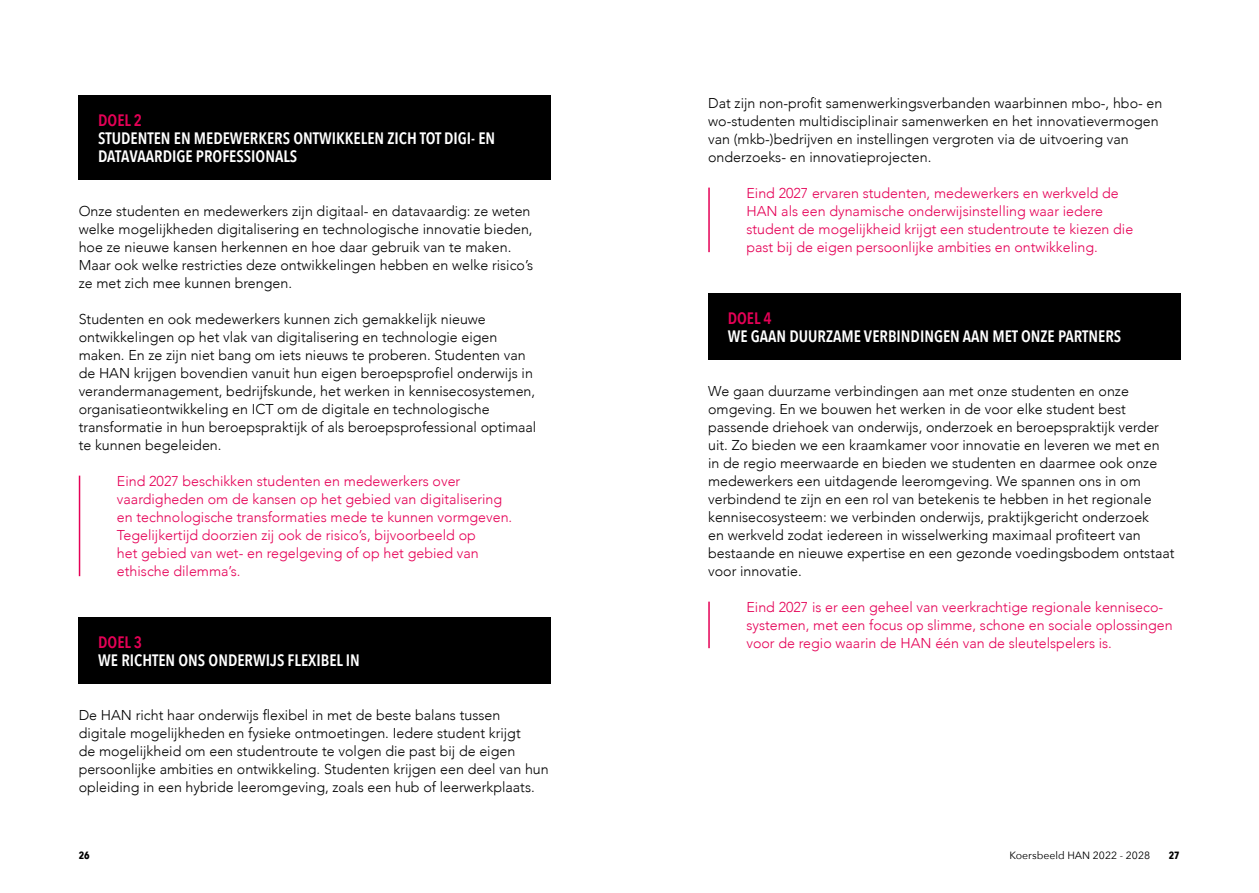
<style>
.page{position:relative;width:1259px;height:893px;background:#fff}
.page>*{position:absolute;margin:0;border:0;box-sizing:border-box;transform-origin:0 0}
.t1{font:600 16.5px/18px "Avenir Next Condensed";color:#fff}
.t2{font:600 16.5px "Avenir Next Condensed";color:#e50056}
.t3{font:300 14.25px/18px "Avenir";color:#000}
.t4{font:300 14.25px/18px "Avenir";color:#e50056}
.t5{font:10.5px "Avenir Next";color:#000}
.t6{font:700 10.5px "Avenir Next Condensed";color:#000}
</style>
<div class="page">
<div style="left:79px;top:96px;width:472px;height:84px;background:#000"></div>
<hr style="left:79px;top:476px;width:1px;height:100px;background:#e50056">
<div style="left:79px;top:618px;width:472px;height:66px;background:#000"></div>
<hr style="left:708px;top:188px;width:2px;height:64px;background:#e50056">
<div style="left:708px;top:294px;width:472px;height:66px;background:#000"></div>
<hr style="left:708px;top:602px;width:2px;height:46px;background:#e50056">
<p class="t2" style="left:98px;top:106px;width:45px">DOEL 2</p>
<p class="t1" style="left:98px;top:129px;width:398px">STUDENTEN EN MEDEWERKERS ONTWIKKELEN ZICH TOT DIGI- EN<br>DATAVAARDIGE PROFESSIONALS</p>
<p class="t3" style="left:79px;top:202px;width:456px">Onze studenten en medewerkers zijn digitaal- en datavaardig: ze weten welke mogelijkheden digitalisering en technologische innovatie bieden, hoe ze nieuwe kansen herkennen en hoe daar gebruik van te maken.<br>Maar ook welke restricties deze ontwikkelingen hebben en welke risico’s ze met zich mee kunnen brengen.</p>
<p class="t3" style="left:79px;top:310px;width:459px">Studenten en ook medewerkers kunnen zich gemakkelijk nieuwe ontwikkelingen op het vlak van digitalisering en technologie eigen maken. En ze zijn niet bang om iets nieuws te proberen. Studenten van de HAN krijgen bovendien vanuit hun eigen beroepsprofiel onderwijs in verandermanagement, bedrijfskunde, het werken in kennisecosystemen, organisatieontwikkeling en ICT om de digitale en technologische transformatie in hun beroepspraktijk of als beroepsprofessional optimaal te kunnen begeleiden.</p>
<p class="t4" style="left:117px;top:472px;width:397px">Eind 2027 beschikken studenten en medewerkers over vaardigheden om de kansen op het gebied van digitalisering en technologische transformaties mede te kunnen vormgeven.<br>Tegelijkertijd doorzien zij ook de risico’s, bijvoorbeeld op<br>het gebied van wet- en regelgeving of op het gebied van ethische dilemma’s.</p>
<p class="t2" style="left:98px;top:628px;width:45px">DOEL 3</p>
<p class="t1" style="left:98px;top:651px;width:263px">WE RICHTEN ONS ONDERWIJS FLEXIBEL IN</p>
<p class="t3" style="left:79px;top:706px;width:471px">De HAN richt haar onderwijs flexibel in met de beste balans tussen digitale mogelijkheden en fysieke ontmoetingen. Iedere student krijgt<br>de mogelijkheid om een studentroute te volgen die past bij de eigen persoonlijke ambities en ontwikkeling. Studenten krijgen een deel van hun opleiding in een hybride leeromgeving, zoals een hub of leerwerkplaats.</p>
<p class="t3" style="left:708px;top:94px;width:456px">Dat zijn non-profit samenwerkingsverbanden waarbinnen mbo-, hbo- en wo-studenten multidisciplinair samenwerken en het innovatievermogen van (mkb-)bedrijven en instellingen vergroten via de uitvoering van onderzoeks- en innovatieprojecten.</p>
<p class="t4" style="left:746px;top:184px;width:388px">Eind 2027 ervaren studenten, medewerkers en werkveld de HAN als een dynamische onderwijsinstelling waar iedere student de mogelijkheid krijgt een studentroute te kiezen die past bij de eigen persoonlijke ambities en ontwikkeling.</p>
<p class="t2" style="left:728px;top:304px;width:45px">DOEL 4</p>
<p class="t1" style="left:728px;top:327px;width:395px">WE GAAN DUURZAME VERBINDINGEN AAN MET ONZE PARTNERS</p>
<p class="t3" style="left:708px;top:382px;width:468px">We gaan duurzame verbindingen aan met onze studenten en onze omgeving. En we bouwen het werken in de voor elke student best passende driehoek van onderwijs, onderzoek en beroepspraktijk verder uit. Zo bieden we een kraamkamer voor innovatie en leveren we met en<br>in de regio meerwaarde en bieden we studenten en daarmee ook onze medewerkers een uitdagende leeromgeving. We spannen ons in om verbindend te zijn en een rol van betekenis te hebben in het regionale kennisecosysteem: we verbinden onderwijs, praktijkgericht onderzoek<br>en werkveld zodat iedereen in wisselwerking maximaal profiteert van bestaande en nieuwe expertise en een gezonde voedingsbodem ontstaat voor innovatie.</p>
<p class="t4" style="left:746px;top:598px;width:428px">Eind 2027 is er een geheel van veerkrachtige regionale kenniseco&shy;systemen, met een focus op slimme, schone en sociale oplossingen voor de regio waarin de HAN één van de sleutelspelers is.</p>
<p class="t6" style="left:79px;top:849px;width:13px">26</p>
<p class="t5" style="left:1009px;top:847px;width:142px">Koersbeeld HAN 2022 - 2028</p>
<p class="t6" style="left:1168px;top:849px;width:13px">27</p>
</div>
